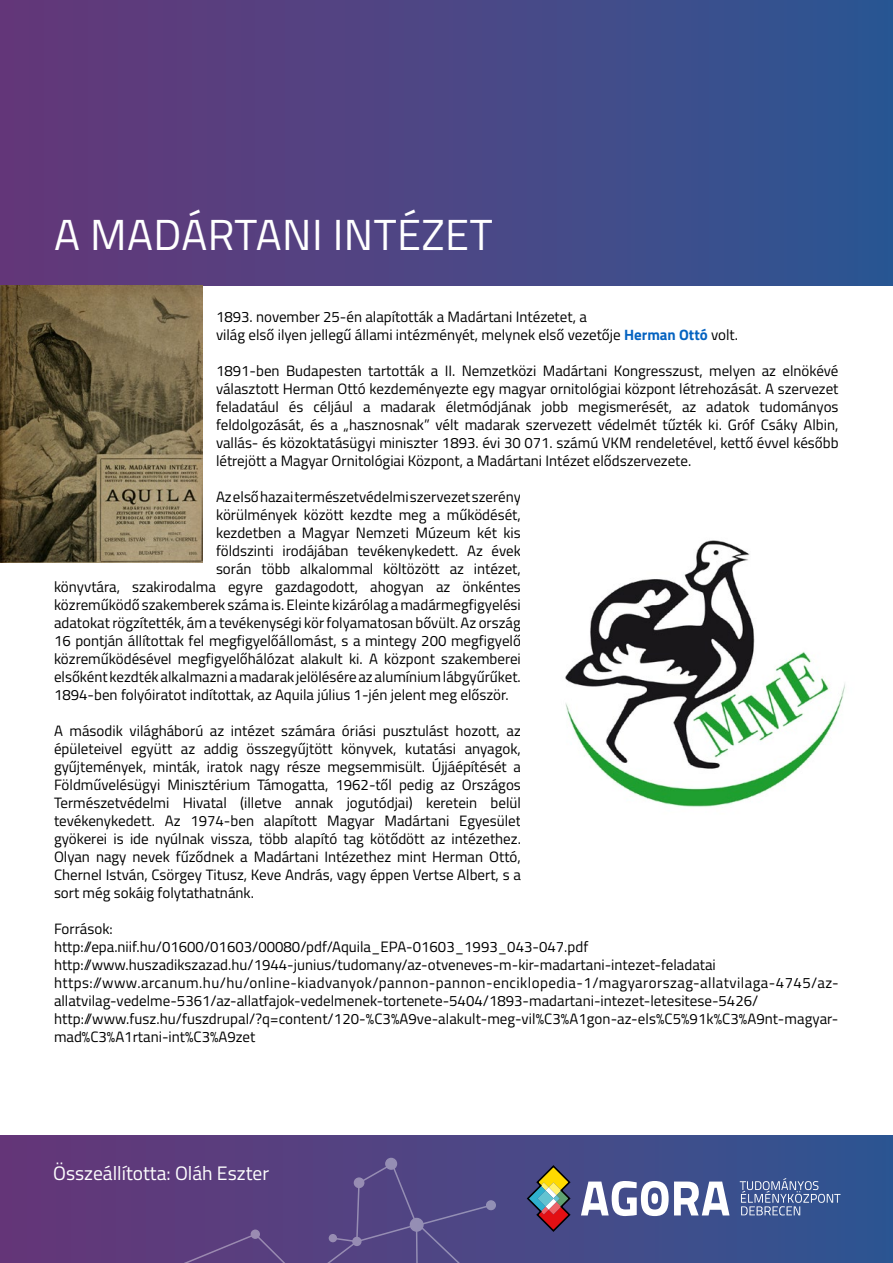
<style>
.page{position:relative;width:893px;height:1263px;background:#fff}
.page>*{position:absolute;margin:0;border:0;box-sizing:border-box;transform-origin:0 0}
.t1{font:43.5px "Titillium";letter-spacing:.01em;color:#fff}
.t2{font:19.5px "Titillium";color:#fff}
.t3{font:15px/18px "Titillium";color:#000}
.s1{font-weight:700;color:#0563c1}
</style>
<div class="page">
<div style="left:0;top:1136px;width:893px;height:127px;background:linear-gradient(to right,#683577,#305592)"></div>
<div style="left:386px;top:1158px;width:10px;height:11px;background:#958eb4;border-radius:50%"></div>
<div style="left:385px;top:1158px;width:12px;height:12px;border:2px solid #fff;border-radius:50%"></div>
<div style="left:486px;top:1200px;width:10px;height:10px;border:2px solid #fff;border-radius:50%"></div>
<svg style="left:169px;top:1162px;width:324px;height:101px;background:#574482"></svg>
<svg style="left:526px;top:1164px;width:46px;height:69px;background:#73646a"></svg>
<svg style="left:581px;top:1181px;width:148px;height:35px"></svg>
<div style="left:651px;top:1193px;width:7px;height:11px;background:#fff;border-radius:50%"></div>
<svg style="left:740px;top:1178px;width:100px;height:37px;background:#586fa2"></svg>
<div style="left:0;top:0;width:893px;height:286px;background:linear-gradient(to right,#673778,#2e5693)"></div>
<img style="left:0;top:286px;width:202px;height:277px">
<img style="left:565px;top:540px;width:280px;height:267px">
<h1 class="t1" style="left:54px;top:202px;width:440px">A MADÁRTANI INTÉZET</h1>
<p class="t3" style="left:216px;top:306px;width:524px">1893. november 25-én alapították a Madártani Intézetet, a<br>világ első ilyen jellegű állami intézményét, melynek első vezetője <span class="s1">Herman Ottó</span> volt.</p>
<p class="t3" style="left:216px;top:360px;width:624px;text-align:justify">1891-ben Budapesten tartották a II. Nemzetközi Madártani Kongresszust, melyen az elnökévé választott Herman Ottó kezdeményezte egy magyar ornitológiai központ létrehozását. A szervezet feladatául és céljául a madarak életmódjának jobb megismerését, az adatok tudományos feldolgozását, és a „hasznosnak” vélt madarak szervezett védelmét tűzték ki. Gróf Csáky Albin, vallás- és közoktatásügyi miniszter 1893. évi 30 071. számú VKM rendeletével, kettő évvel később létrejött a Magyar Ornitológiai Központ, a Madártani Intézet elődszervezete.</p>
<p class="t3" style="left:216px;top:486px;width:306px">Az első hazai természetvédelmi szervezet szerény</p>
<p class="t3" style="left:216px;top:504px;width:306px">körülmények között kezdte meg a működését,</p>
<p class="t3" style="left:216px;top:522px;width:306px">kezdetben a Magyar Nemzeti Múzeum két kis</p>
<p class="t3" style="left:216px;top:540px;width:306px">földszinti irodájában tevékenykedett. Az évek</p>
<p class="t3" style="left:216px;top:558px;width:306px">során több alkalommal költözött az intézet,</p>
<p class="t3" style="left:54px;top:576px;width:468px">könyvtára, szakirodalma egyre gazdagodott, ahogyan az önkéntes</p>
<p class="t3" style="left:54px;top:594px;width:468px">közreműködő szakemberek száma is. Eleinte kizárólag a madármegfigyelési</p>
<p class="t3" style="left:54px;top:612px;width:468px">adatokat rögzítették, ám a tevékenységi kör folyamatosan bővült. Az ország</p>
<p class="t3" style="left:54px;top:630px;width:468px">16 pontján állítottak fel megfigyelőállomást, s a mintegy 200 megfigyelő</p>
<p class="t3" style="left:54px;top:648px;width:468px">közreműködésével megfigyelőhálózat alakult ki. A központ szakemberei</p>
<p class="t3" style="left:54px;top:666px;width:468px">elsőként kezdték alkalmazni a madarak jelölésére az alumínium lábgyűrűket.</p>
<p class="t3" style="left:54px;top:684px;width:456px">1894-ben folyóiratot indítottak, az Aquila július 1-jén jelent meg először.</p>
<p class="t3" style="left:54px;top:720px;width:468px;text-align:justify">A második világháború az intézet számára óriási pusztulást hozott, az épületeivel együtt az addig összegyűjtött könyvek, kutatási anyagok, gyűjtemények, minták, iratok nagy része megsemmisült. Újjáépítését a Földművelésügyi Minisztérium Támogatta, 1962-től pedig az Országos Természetvédelmi Hivatal (illetve annak jogutódjai) keretein belül tevékenykedett. Az 1974-ben alapított Magyar Madártani Egyesület gyökerei is ide nyúlnak vissza, több alapító tag kötődött az intézethez.<br>Olyan nagy nevek fűződnek a Madártani Intézethez mint Herman Ottó, Chernel István, Csörgey Titusz, Keve András, vagy éppen Vertse Albert, s a sort még sokáig folytathatnánk.</p>
<p class="t3" style="left:54px;top:918px;width:786px">Források:<br>http://epa.niif.hu/01600/01603/00080/pdf/Aquila_EPA-01603_1993_043-047.pdf http://www.huszadikszazad.hu/1944-junius/tudomany/az-otveneves-m-kir-madartani-intezet-feladatai https://www.arcanum.hu/hu/online-kiadvanyok/pannon-pannon-enciklopedia-1/magyarorszag-allatvilaga-4745/az&shy;allatvilag-vedelme-5361/az-allatfajok-vedelmenek-tortenete-5404/1893-madartani-intezet-letesitese-5426/ http://www.fusz.hu/fuszdrupal/?q=content/120-%C3%A9ve-alakult-meg-vil%C3%A1gon-az-els%C5%91k%C3%A9nt-magyar&shy;mad%C3%A1rtani-int%C3%A9zet</p>
<h2 class="t2" style="left:53px;top:1159px;width:217px">Összeállította: Oláh Eszter</h2>
</div>
